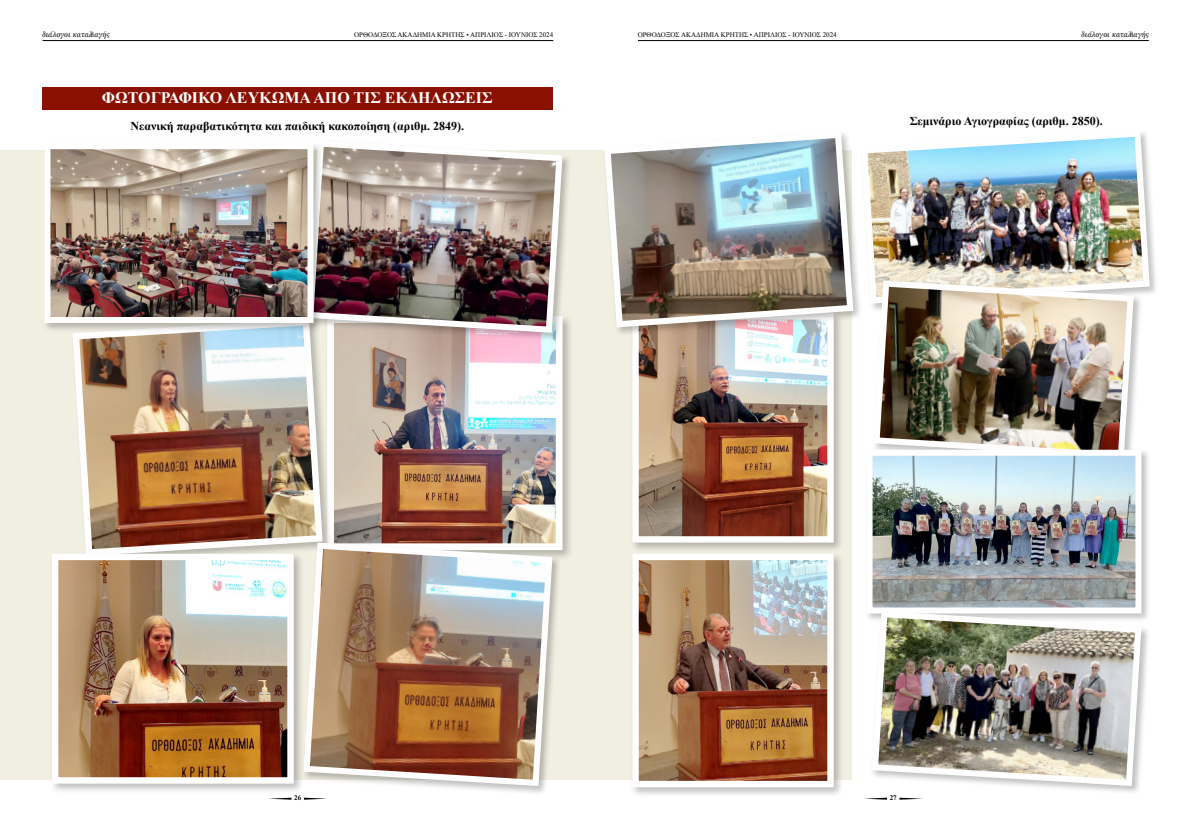
<style>
.page{position:relative;width:1191px;height:823px;background:#fff}
.page>*{position:absolute;margin:0;border:0;box-sizing:border-box;transform-origin:0 0}
.Βασικό{font:700 16px "Times New Roman";color:#fff}
.t1{font:700 12px "Times New Roman";color:#000}
.t2{font:8px "GFS Olga";color:#000}
.t3{font:7px "Times New Roman";color:#000}
.t4{font:700 7px "Times New Roman";color:#000}
</style>
<div class="page">
<svg style="left:304px;top:797px;width:23px;height:2px"></svg>
<svg style="left:269px;top:797px;width:22px;height:2px"></svg>
<svg style="left:899px;top:797px;width:23px;height:2px"></svg>
<svg style="left:864px;top:797px;width:23px;height:2px"></svg>
<hr style="left:43px;top:40px;width:510px;height:1px;background:#000">
<hr style="left:638px;top:40px;width:510px;height:1px;background:#000">
<div style="left:0;top:150px;width:851px;height:629px;background:#f1efe2"></div>
<div style="left:42px;top:87px;width:510px;height:22px;background:#8a1002"></div>
<div style="left:325px;top:313px;width:248px;height:247px;background:#000;opacity:.25"></div>
<img style="left:335px;top:342px;width:219px;height:197px">
<div style="left:327px;top:316px;width:235px;height:233px;border:7px solid #fff"></div>
<div style="left:71px;top:316px;width:262px;height:250px;background:#000;opacity:.25"></div>
<img style="left:71px;top:332px;width:255px;height:219px">
<div style="left:305px;top:139px;width:267px;height:203px;background:#000;opacity:.25"></div>
<img style="left:304px;top:139px;width:262px;height:197px">
<div style="left:50px;top:551px;width:254px;height:242px;background:#000;opacity:.25"></div>
<img style="left:59px;top:560px;width:228px;height:216px">
<div style="left:52px;top:553px;width:242px;height:230px;border:6px solid #fff"></div>
<div style="left:302px;top:540px;width:260px;height:254px;background:#000;opacity:.25"></div>
<img style="left:300px;top:539px;width:255px;height:249px">
<div style="left:630px;top:310px;width:214px;height:242px;background:#000;opacity:.25"></div>
<img style="left:639px;top:337px;width:187px;height:198px">
<div style="left:632px;top:313px;width:201px;height:229px;border:6px solid #fff"></div>
<div style="left:43px;top:141px;width:280px;height:191px;background:#000;opacity:.25"></div>
<img style="left:51px;top:150px;width:255px;height:166px">
<div style="left:44px;top:143px;width:269px;height:180px;border:6px solid #fff"></div>
<div style="left:859px;top:129px;width:300px;height:184px;background:#000;opacity:.25"></div>
<img style="left:859px;top:129px;width:294px;height:178px">
<div style="left:871px;top:278px;width:272px;height:189px;background:#000;opacity:.25"></div>
<img style="left:870px;top:277px;width:266px;height:170px">
<div style="left:864px;top:447px;width:287px;height:175px;background:#000;opacity:.25"></div>
<img style="left:873px;top:456px;width:261px;height:150px">
<div style="left:866px;top:449px;width:275px;height:164px;border:6px solid #fff"></div>
<div style="left:870px;top:609px;width:280px;height:185px;background:#000;opacity:.25"></div>
<img style="left:868px;top:607px;width:276px;height:181px">
<div style="left:602px;top:130px;width:261px;height:207px;background:#000;opacity:.25"></div>
<img style="left:602px;top:130px;width:254px;height:200px">
<div style="left:630px;top:551px;width:214px;height:246px;background:#000;opacity:.25"></div>
<img style="left:639px;top:560px;width:187px;height:219px">
<div style="left:632px;top:553px;width:201px;height:233px;border:6px solid #fff"></div>
<p class="t2" style="left:42px;top:30px;width:69px">διάλογοι καταλλαγής</p>
<p class="t3" style="left:354px;top:30px;width:201px">OΡΘΟΔΟΞΟΣ ΑΚΑΔΗΜΙΑ ΚΡΗΤΗΣ • ΑΠΡΙΛΙΟΣ - ΙΟΥΝΙΟΣ 2024</p>
<p class="t3" style="left:637px;top:30px;width:201px">OΡΘΟΔΟΞΟΣ ΑΚΑΔΗΜΙΑ ΚΡΗΤΗΣ • ΑΠΡΙΛΙΟΣ - ΙΟΥΝΙΟΣ 2024</p>
<p class="t2" style="left:1081px;top:30px;width:69px">διάλογοι καταλλαγής</p>
<p class="Βασικό" style="left:102px;top:87px;width:392px">ΦΩΤΟΓΡΑΦΙΚΟ ΛΕΥΚΩΜΑ ΑΠΟ ΤΙΣ ΕΚΔΗΛΩΣΕΙΣ</p>
<p class="t1" style="left:131px;top:117px;width:335px">Νεανική παραβατικότητα και παιδική κακοποίηση (αριθμ. 2849).</p>
<p class="t1" style="left:909px;top:113px;width:194px">Σεμινάριο Αγιογραφίας (αριθμ. 2850).</p>
<p class="t4" style="left:294px;top:792px;width:8px">26</p>
<p class="t4" style="left:889px;top:792px;width:8px">27</p>
</div>
